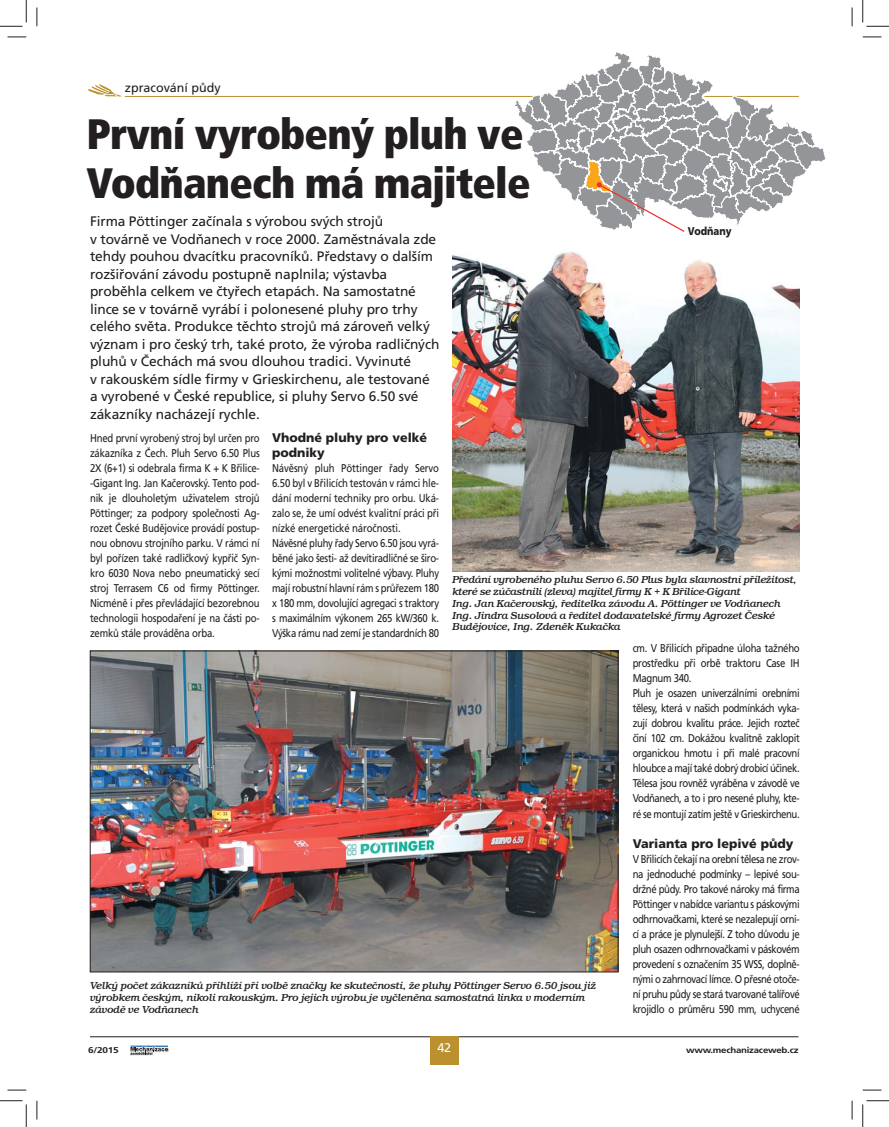
<style>
.page{position:relative;width:889px;height:1127px;background:#fff}
.page>*{position:absolute;margin:0;border:0;box-sizing:border-box;transform-origin:0 0}
.t1{font:900 condensed 42.5px/48.5px "Frutiger CE";letter-spacing:-.02em;color:#231f20}
.t2{font:13.75px/17.5px "Frutiger CE";letter-spacing:-.01em;color:#231f20}
.t3{font:900 12.5px/15px "Frutiger CE";color:#231f20}
.t4{font:12.5px "Frutiger CE";color:#231f20}
.t5{font:12.5px "Frutiger CE";color:#fff}
.t6{font:11.25px/15px "Frutiger CE";letter-spacing:-.03em;color:#231f20;scale:.85 1}
.t7{font:900 11.25px "Frutiger CE";color:#231f20;scale:.85 1}
.t8{font:italic 500 10.38px/11.9px "Bookman Itc TEE";color:#231f20}
.t9{font:700 8.38px "Frutiger CE";letter-spacing:-.025em;color:#231f20;scale:1.15 1}
.t10{font:700 8.38px "Frutiger CE";letter-spacing:-.025em;color:#231f20;scale:1.2 1}
.s1{color:#fff}
</style>
<div class="page">
<img style="left:88px;top:84px;width:33px;height:12px">
<hr style="left:125px;top:96px;width:674px;height:1px;background:#ba912e">
<hr style="left:90px;top:1036px;width:708px;height:1px;background:#231f20">
<div style="left:430px;top:1036px;width:28px;height:28px;background:#ba912e"></div>
<img style="left:130px;top:1054px;width:23px;height:2px">
<svg style="left:130px;top:1045px;width:39px;height:9px"></svg>
<img style="left:452px;top:251px;width:348px;height:320px">
<svg style="left:515px;top:52px;width:311px;height:180px"></svg>
<img style="left:92px;top:652px;width:524px;height:317px">
<svg style="left:8px;top:36px;width:18px;height:2px"></svg>
<svg style="left:862px;top:36px;width:19px;height:2px"></svg>
<svg style="left:8px;top:1089px;width:18px;height:1px"></svg>
<svg style="left:862px;top:1089px;width:19px;height:1px"></svg>
<svg style="left:36px;top:8px;width:2px;height:18px"></svg>
<svg style="left:36px;top:1100px;width:2px;height:19px"></svg>
<svg style="left:851px;top:8px;width:2px;height:18px"></svg>
<svg style="left:851px;top:1100px;width:2px;height:19px"></svg>
<svg style="left:0;top:0;width:27px;height:27px"></svg>
<svg style="left:0;top:1100px;width:27px;height:26px"></svg>
<svg style="left:862px;top:0;width:27px;height:27px"></svg>
<svg style="left:862px;top:1100px;width:27px;height:26px"></svg>
<p class="t4" style="left:125px;top:82px;width:97px">zpracování půdy</p>
<h1 class="t1" style="left:86px;top:112px;width:445px">První vyrobený pluh ve<br>Vodňanech má majitele</h1>
<p class="t2" style="left:90px;top:213px;width:351px">Firma Pöttinger začínala s výrobou svých strojů<br>v továrně ve Vodňanech v roce 2000. Zaměstnávala zde tehdy pouhou dvacítku pracovníků. Představy o dalším rozšiřování závodu postupně naplnila; výstavba proběhla celkem ve čtyřech etapách. Na samostatné lince se v továrně vyrábí i polonesené pluhy pro trhy celého světa. Produkce těchto strojů má zároveň velký význam i pro český trh, také proto, že výroba radličných pluhů v Čechách má svou dlouhou tradici. Vyvinuté<br>v rakouském sídle firmy v Grieskirchenu, ale testované a vyrobené v České republice, si pluhy Servo 6.50 své zákazníky nacházejí rychle.</p>
<p class="t7" style="left:688px;top:226px;width:53px"><span class="s1">V</span>odňany</p>
<p class="t6" style="left:90px;top:431px;width:201px;text-align:justify">Hned první vyrobený stroj byl určen pro zákazníka z Čech. Pluh Servo 6.50 Plus 2X (6+1) si odebrala firma K + K Břilice--Gigant Ing. Jan Kačerovský. Tento pod&shy;nik je dlouholetým uživatelem strojů Pöttinger; za podpory společnosti Ag&shy;rozet České Budějovice provádí postup&shy;nou obnovu strojního parku. V rámci ní byl pořízen také radličkový kypřič Syn&shy;kro 6030 Nova nebo pneumatický secí stroj Terrasem C6 od firmy Pöttinger.<br>Nicméně i přes převládající bezorebnou technologii hospodaření je na části po&shy;zemků stále prováděna orba.</p>
<p class="t3" style="left:272px;top:431px;width:157px">Vhodné pluhy pro velké podniky</p>
<p class="t6" style="left:272px;top:461px;width:198px">Návěsný pluh Pöttinger řady Servo 6.50 byl v Břilicích testován v rámci hle&shy;dání moderní techniky pro orbu. Uká&shy;zalo se, že umí odvést kvalitní práci při nízké energetické náročnosti.<br>Návěsné pluhy řady Servo 6.50 jsou vyrá&shy;běné jako šesti- až devítiradličné se širo&shy;kými možnostmi volitelné výbavy. Pluhy mají robustní hlavní rám s průřezem 180 x 180 mm, dovolující agregaci s traktory s maximálním výkonem 265 kW/360 k.<br>Výška rámu nad zemí je standardních 80</p>
<p class="t8" style="left:452px;top:574px;width:346px">Předání vyrobeného pluhu Servo 6.50 Plus byla slavnostní příležitost, které se zúčastnili (zleva) majitel firmy K + K Břilice-Gigant<br>Ing. Jan Kačerovský, ředitelka závodu A. Pöttinger ve Vodňanech Ing. Jindra Susolová a ředitel dodavatelské firmy Agrozet České Budějovice, Ing. Zdeněk Kukačka</p>
<p class="t8" style="left:90px;top:979px;width:507px">Velký počet zákazníků přihlíží při volbě značky ke skutečnosti, že pluhy Pöttinger Servo 6.50 jsou již výrobkem českým, nikoli rakouským. Pro jejich výrobu je vyčleněna samostatná linka v moderním závodě ve Vodňanech</p>
<p class="t10" style="left:88px;top:1045px;width:27px">6/2015</p>
<p class="t5" style="left:437px;top:1041px;width:15px">42</p>
<p class="t6" style="left:632px;top:641px;width:198px">cm. V Břilicích připadne úloha tažného prostředku při orbě traktoru Case IH Magnum 340.<br>Pluh je osazen univerzálními orebními tělesy, která v našich podmínkách vyka&shy;zují dobrou kvalitu práce. Jejich rozteč činí 102 cm. Dokážou kvalitně zaklopit organickou hmotu i při malé pracovní hloubce a mají také dobrý drobicí účinek.<br>Tělesa jsou rovněž vyráběna v závodě ve Vodňanech, a to i pro nesené pluhy, kte&shy;ré se montují zatím ještě v Grieskirchenu.</p>
<p class="t3" style="left:632px;top:836px;width:162px">Varianta pro lepivé půdy</p>
<p class="t6" style="left:632px;top:851px;width:198px;text-align:justify">V Břilicích čekají na orební tělesa ne zrov&shy;na jednoduché podmínky – lepivé sou&shy;držné půdy. Pro takové nároky má firma Pöttinger v nabídce variantu s páskovými odhrnovačkami, které se nezalepují orni&shy;cí a práce je plynulejší. Z toho důvodu je pluh osazen odhrnovačkami v páskovém provedení s označením 35 WSS, doplně&shy;nými o zahrnovací límce. O přesné otoče&shy;ní pruhu půdy se stará tvarované talířové krojidlo o průměru 590 mm, uchycené</p>
<p class="t9" style="left:686px;top:1045px;width:99px">www.mechanizaceweb.cz</p>
</div>
